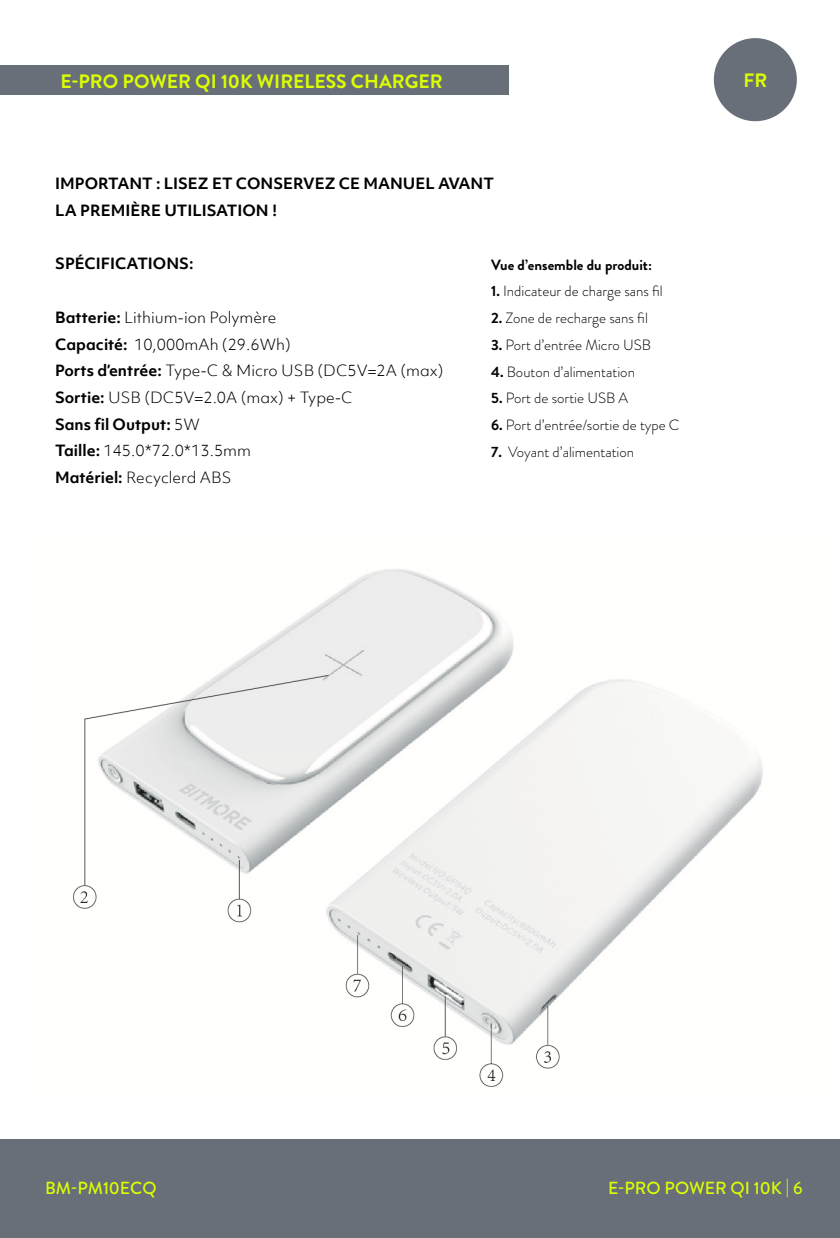
<style>
.page{position:relative;width:840px;height:1238px;background:#fff}
.page>*{position:absolute;margin:0;border:0;box-sizing:border-box;transform-origin:0 0}
.t1{font:700 19.43px "Brandon Grotesque";color:#dbff01}
.t2{font:500 17.5px "Brandon Grotesque";color:#dbff01}
.t3{font:300 14.88px/26.8px "Objektiv Mk 1";color:#000}
.t4{font:300 14.88px "Brandon Grotesque";color:#000}
.t5{font:700 14.88px/26.8px "Objektiv Mk 1";color:#000}
.t6{font:700 14.88px "Brandon Grotesque";color:#000}
.s1{font-weight:700}
.s2{font-family:"Myriad Pro";font-weight:400}
</style>
<div class="page">
<div style="left:0;top:1139px;width:840px;height:98px;background:#696f79"></div>
<div style="left:0;top:65px;width:509px;height:30px;background:#696f79"></div>
<img style="left:73px;top:569px;width:690px;height:518px">
<div style="left:714px;top:38px;width:83px;height:83px;background:#696f79;border-radius:50%"></div>
<h1 class="t1" style="left:61px;top:68px;width:384px">E-PRO POWER QI 10K WIRELESS CHARGER</h1>
<p class="t5" style="left:55px;top:170px;width:440px">IMPORTANT : LISEZ ET CONSERVEZ CE MANUEL AVANT<br>LA PREMIÈRE UTILISATION !</p>
<p class="t5" style="left:55px;top:250px;width:140px">SPÉCIFICATIONS:</p>
<p class="t6" style="left:491px;top:254px;width:162px">Vue d’ensemble du produit:</p>
<p class="t4" style="left:491px;top:281px;width:173px"><span class="s1">1.</span> Indicateur de charge sans fil</p>
<p class="t4" style="left:491px;top:308px;width:158px"><span class="s1">2.</span> Zone de recharge sans fil</p>
<p class="t4" style="left:491px;top:334px;width:162px"><span class="s1">3.</span> Port d’entrée Micro USB</p>
<p class="t4" style="left:491px;top:361px;width:145px"><span class="s1">4.</span> Bouton d’alimentation</p>
<p class="t4" style="left:491px;top:388px;width:139px"><span class="s1">5.</span> Port de sortie USB A</p>
<p class="t4" style="left:491px;top:414px;width:190px"><span class="s1">6.</span> Port d’entrée/sortie de type C</p>
<p class="t4" style="left:491px;top:441px;width:145px"><span class="s1">7.</span> Voyant d’alimentation</p>
<p class="t3" style="left:55px;top:304px;width:390px"><span class="s1">Batterie:</span> Lithium-ion Polymère<br><span class="s1">Capacité:</span> 10,000mAh (29.6Wh)<br><span class="s1">Ports d’entrée:</span> Type-C &amp; Micro USB (DC5V<span class="s2">=</span>2A (max)<br><span class="s1">Sortie:</span> USB (DC5V<span class="s2">=</span>2.0A (max) + Type-C<br><span class="s1">Sans fil Output:</span> 5W<br><span class="s1">Taille:</span> 145.0*72.0*13.5mm<br><span class="s1">Matériel:</span> Recyclerd ABS</p>
<h1 class="t1" style="left:743px;top:67px;width:25px">FR</h1>
<p class="t2" style="left:45px;top:1175px;width:113px">BM-PM10ECQ</p>
<p class="t2" style="left:608px;top:1175px;width:196px">E-PRO POWER QI 10K | 6</p>
</div>
